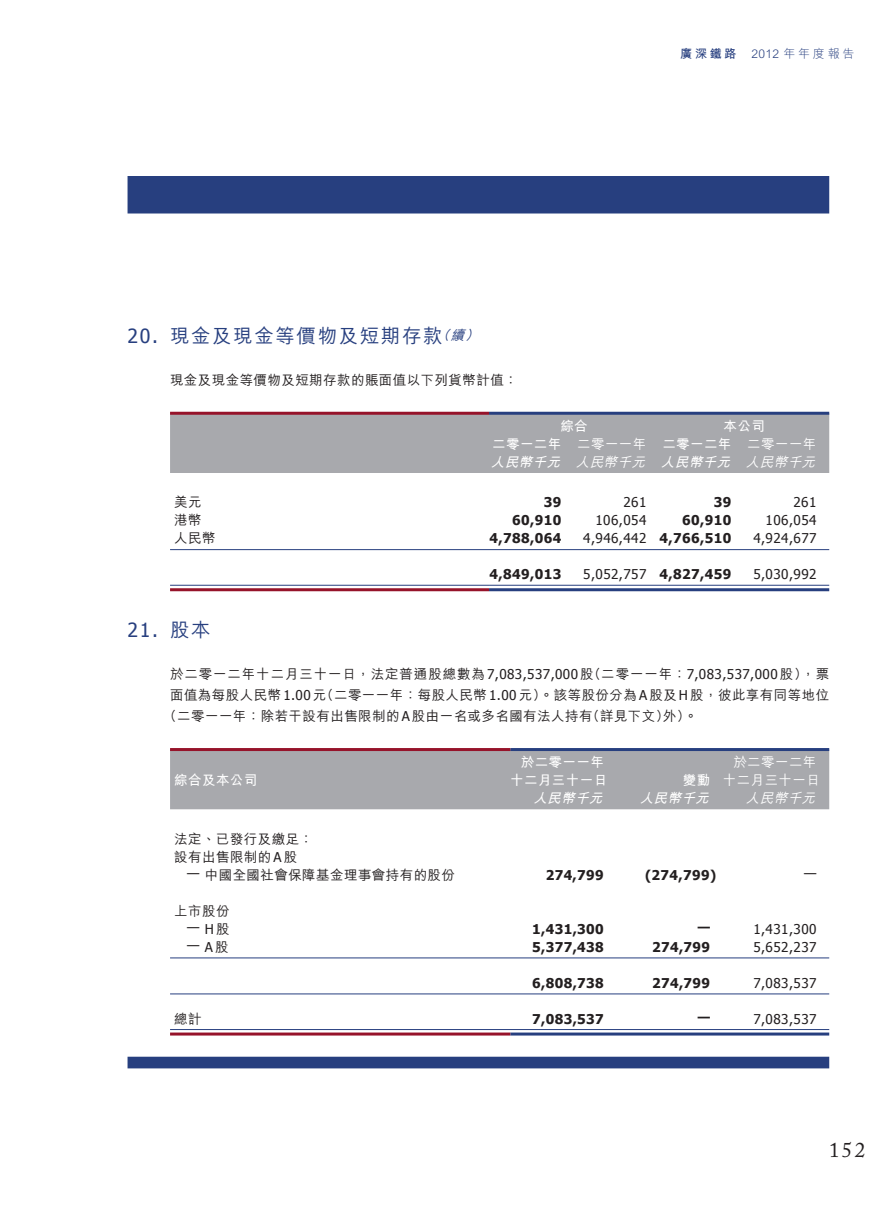
<style>
.page{position:relative;width:893px;height:1212px;background:#fff}
.page>*{position:absolute;margin:0;border:0;box-sizing:border-box;transform-origin:0 0}
.t1{font:21px "Adobe Caslon";color:#231f20}
.t2{font:19.5px "M Hei HK Medium E Ten B5 H";letter-spacing:.08em;color:#273f7f}
.t3{font:19.5px "Tahoma";color:#273f7f}
.t4{font:13.5px/18px "M Hei HK Medium E Ten B5 H";letter-spacing:.03em;color:#231f20}
.t5{font:13.5px "Tahoma";letter-spacing:.03em;color:#231f20}
.t6{font:700 13.5px "Tahoma";letter-spacing:.03em;color:#231f20}
.t7{font:13.5px/18px "M Hei HK Bold E Ten B5 H";letter-spacing:.03em;color:#fff}
.t8{font:13.5px "M Hei HK Medium E Ten B5 H";letter-spacing:.065em;color:#231f20}
.t9{font:13.5px/18px "M Hei HK Medium E Ten B5 H";letter-spacing:.03em;color:#fff;text-align:center}
.t10{font:italic 13.5px "M Hei HK Bold E Ten B5 H";color:#fff}
.t11{font:italic 13.5px "M Hei HK Medium E Ten B5 H";color:#fff}
.t12{font:12px "M Hei HK Light E Ten B5 H";letter-spacing:.23em;color:#273f7f}
.s1{font-family:"Tahoma"}
.s2{font-style:italic;font-size:13.5px}
.s3{font-family:"M Hei HK Bold E Ten B5 H"}
.s4{font-family:"M Hei HK Medium E Ten B5 H"}
.s5{font-style:italic}
.s6{font-family:"M Hei HK Medium E Ten B5 H";font-style:italic}
.s7{font-weight:700}
</style>
<div class="page">
<div style="left:128px;top:1057px;width:701px;height:11px;background:#273f7f"></div>
<div style="left:127px;top:176px;width:702px;height:38px;background:#273f7f"></div>
<div style="left:170px;top:415px;width:659px;height:58px;background:#a8a9ad"></div>
<hr style="left:489px;top:585px;width:340px;height:1px;background:#273f7f">
<hr style="left:489px;top:588px;width:340px;height:3px;background:#273f7f">
<hr style="left:489px;top:412px;width:340px;height:3px;background:#273f7f">
<hr style="left:170px;top:585px;width:319px;height:1px;background:#273f7f">
<hr style="left:170px;top:588px;width:319px;height:3px;background:#96132a">
<hr style="left:170px;top:412px;width:319px;height:3px;background:#96132a">
<hr style="left:170px;top:549px;width:659px;height:1px;background:#273f7f">
<div style="left:170px;top:751px;width:659px;height:58px;background:#a8a9ad"></div>
<hr style="left:170px;top:1029px;width:659px;height:1px;background:#273f7f">
<hr style="left:510px;top:1033px;width:319px;height:3px;background:#273f7f">
<hr style="left:510px;top:748px;width:319px;height:3px;background:#273f7f">
<hr style="left:170px;top:1033px;width:340px;height:3px;background:#96132a">
<hr style="left:170px;top:748px;width:340px;height:3px;background:#96132a">
<hr style="left:170px;top:958px;width:659px;height:1px;background:#273f7f">
<hr style="left:170px;top:994px;width:659px;height:1px;background:#273f7f">
<h2 class="t2" style="left:128px;top:328px;width:356px"><span class="s1">20.</span> 現金及現金等價物及短期存款<span class="s2">（續）</span></h2>
<p class="t4" style="left:170px;top:373px;width:349px">現金及現金等價物及短期存款的賬面值以下列貨幣計值：</p>
<p class="t12" style="left:680px;top:49px;width:176px"><span class="s3">廣深鐵路　</span>2012 年年度報告</p>
<p class="t7" style="left:560px;top:419px;width:29px">綜合</p>
<p class="t7" style="left:491px;top:419px;width:329px;text-indent:233px">本公司<br>二零一二年 <span class="s4">二零一一年</span> 二零一二年 <span class="s4">二零一一年</span><span class="s5">人民幣千元</span> <span class="s6">人民幣千元</span> <span class="s5">人民幣千元</span> <span class="s6">人民幣千元</span></p>
<p class="t4" style="left:174px;top:495px;width:29px">美元</p>
<p class="t6" style="left:544px;top:494px;width:19px">39</p>
<p class="t5" style="left:623px;top:494px;width:24px">261</p>
<p class="t6" style="left:714px;top:494px;width:19px">39</p>
<p class="t5" style="left:793px;top:494px;width:24px">261</p>
<p class="t4" style="left:174px;top:513px;width:29px">港幣</p>
<p class="t6" style="left:512px;top:512px;width:51px">60,910</p>
<p class="t5" style="left:595px;top:512px;width:52px">106,054</p>
<p class="t6" style="left:682px;top:512px;width:51px">60,910</p>
<p class="t5" style="left:766px;top:512px;width:52px">106,054</p>
<p class="t4" style="left:174px;top:531px;width:43px">人民幣</p>
<p class="t6" style="left:489px;top:530px;width:73px">4,788,064</p>
<p class="t5" style="left:583px;top:530px;width:150px">4,946,442 <span class="s7">4,766,510</span></p>
<p class="t5" style="left:753px;top:530px;width:65px">4,924,677</p>
<p class="t6" style="left:489px;top:566px;width:73px">4,849,013</p>
<p class="t5" style="left:583px;top:566px;width:150px">5,052,757 <span class="s7">4,827,459</span></p>
<p class="t5" style="left:753px;top:566px;width:65px">5,030,992</p>
<h2 class="t3" style="left:128px;top:618px;width:85px">21. <span class="s4">股本</span></h2>
<p class="t8" style="left:170px;top:669px;width:661px">於二零一二年十二月三十一日，法定普通股總數為<span class="s1">7,083,537,000</span>股（二零一一年：<span class="s1">7,083,537,000</span>股），票</p>
<p class="t4" style="left:170px;top:688px;width:661px">面值為每股人民幣<span class="s1">1.00</span>元（二零一一年：每股人民幣<span class="s1">1.00</span>元）。該等股份分為<span class="s1">A</span>股及<span class="s1">H</span>股，彼此享有同等地位</p>
<p class="t4" style="left:163px;top:709px;width:536px">（二零一一年：除若干設有出售限制的<span class="s1">A</span>股由一名或多名國有法人持有（詳見下文）外）。</p>
<p class="t7" style="left:174px;top:773px;width:84px">綜合及本公司</p>
<p class="t7" style="left:510px;top:755px;width:98px;text-align:center">於二零一一年十二月三十一日</p>
<p class="t7" style="left:683px;top:773px;width:29px">變動</p>
<p class="t9" style="left:723px;top:755px;width:99px">於二零一二年十二月三十一日</p>
<p class="t10" style="left:533px;top:793px;width:74px">人民幣千元</p>
<p class="t10" style="left:640px;top:793px;width:74px">人民幣千元</p>
<p class="t11" style="left:746px;top:793px;width:74px">人民幣千元</p>
<p class="t4" style="left:174px;top:831px;width:140px">法定、已發行及繳足：設有出售限制的<span class="s1">A</span>股</p>
<p class="t4" style="left:187px;top:867px;width:269px"><span class="s1">—</span> 中國全國社會保障基金理事會持有的股份</p>
<p class="t6" style="left:546px;top:866px;width:60px">274,799</p>
<p class="t6" style="left:645px;top:866px;width:73px">(274,799)</p>
<p class="t5" style="left:804px;top:865px;width:14px">—</p>
<p class="t4" style="left:174px;top:903px;width:57px">上市股份</p>
<p class="t5" style="left:187px;top:919px;width:44px">— H<span class="s4">股</span></p>
<p class="t6" style="left:532px;top:920px;width:73px">1,431,300</p>
<p class="t6" style="left:698px;top:919px;width:14px">—</p>
<p class="t5" style="left:753px;top:920px;width:65px">1,431,300</p>
<p class="t5" style="left:187px;top:937px;width:43px">— A<span class="s4">股</span></p>
<p class="t6" style="left:532px;top:938px;width:73px">5,377,438</p>
<p class="t6" style="left:652px;top:938px;width:60px">274,799</p>
<p class="t5" style="left:753px;top:938px;width:65px">5,652,237</p>
<p class="t6" style="left:532px;top:974px;width:73px">6,808,738</p>
<p class="t6" style="left:652px;top:974px;width:60px">274,799</p>
<p class="t5" style="left:753px;top:974px;width:65px">7,083,537</p>
<p class="t4" style="left:174px;top:1011px;width:29px">總計</p>
<p class="t6" style="left:532px;top:1010px;width:73px">7,083,537</p>
<p class="t6" style="left:698px;top:1009px;width:14px">—</p>
<p class="t5" style="left:753px;top:1010px;width:65px">7,083,537</p>
<h1 class="t1" style="left:829px;top:1141px;width:37px">152</h1>
</div>
